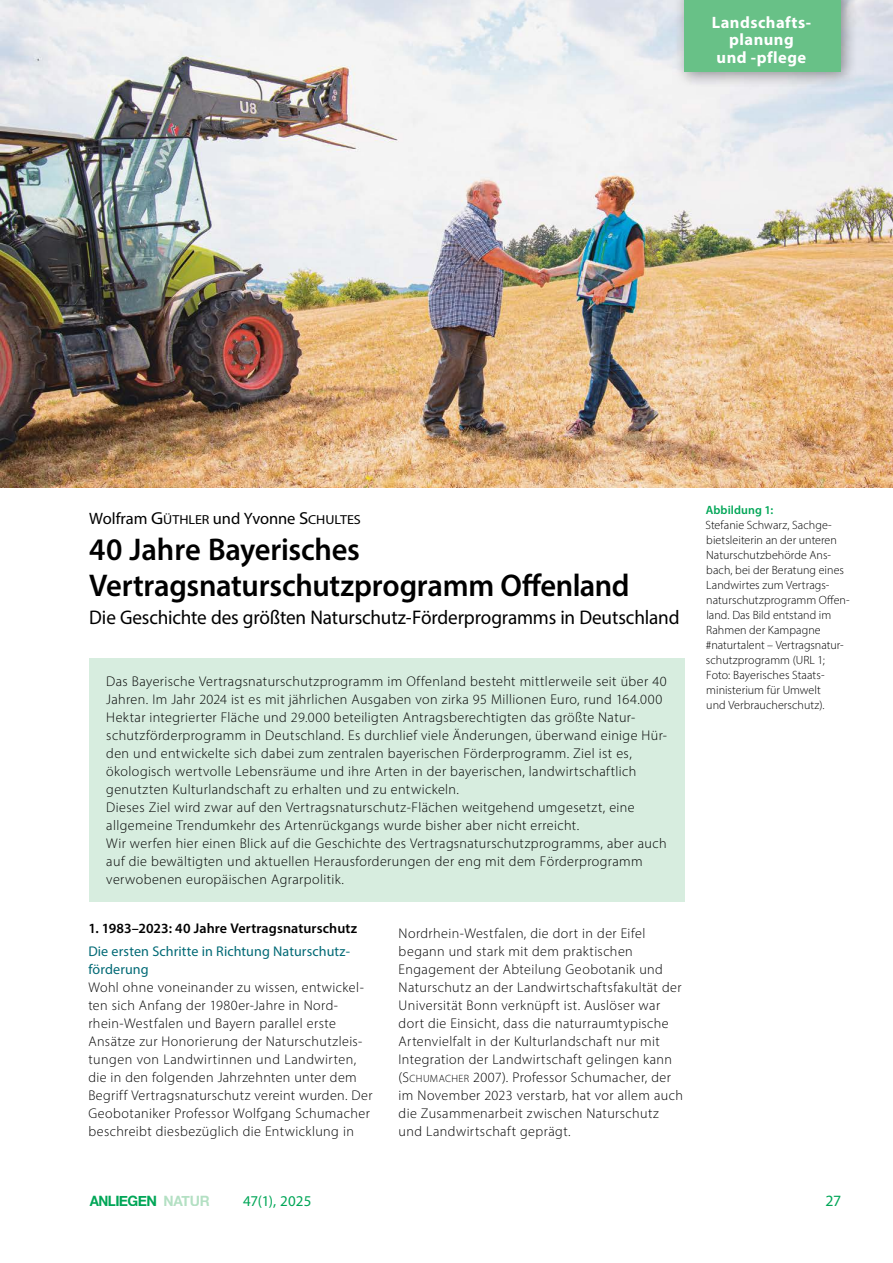
<style>
.page{position:relative;width:893px;height:1263px;background:#fff}
.page>*{position:absolute;margin:0;border:0;box-sizing:border-box;transform-origin:0 0}
.H__Haupttitel{font:600 31.5px/36px "Myriad Pro";letter-spacing:-.01em;color:#000}
.H__Haupttitel-2{font:19.8px "Myriad Pro";letter-spacing:-.01em;color:#000}
.Autor{font:16.5px "Myriad Pro";color:#000}
.t1{font:700 16.5px/17.2px "Myriad Pro";letter-spacing:.03em;color:#fff;text-align:center}
.t2{font:15.75px "Myriad Pro";color:#00a657}
.t3{font:15px "Myriad Pro";letter-spacing:.005em;color:#00a657}
.t4{font:700 14.25px "Helvetica Neue";letter-spacing:-.035em;color:#00a657;scale:.94 1}
.P__Fließtext_2Sp{font:300 14.1px/18px "Myriad Pro";letter-spacing:.025em;color:#000}
.H2__Subline_Fliess{font:14.1px/18px "Myriad Pro";letter-spacing:.01em;color:#006975}
.H1__Headline_Fliess{font:600 14.1px "Myriad Pro";letter-spacing:.005em;color:#000}
.Bildlegende_linksbündig{font:300 12px/15px "Myriad Pro";letter-spacing:.005em;color:#000}
.Bildlegende_Headline_linksbündig{font:600 12px "Myriad Pro";letter-spacing:.01em;color:#00a657}
.s1{font-size:17.4px}
.s2{font-size:13.05px}
.s3{font-style:inherit}
.s4{font-size:10.65px}
.s5{color:rgb(104 193 135/.5)}
</style>
<div class="page">
<img style="left:0;top:0;width:893px;height:488px">
<div style="left:89px;top:658px;width:596px;height:243px;background:#d7eddf"></div>
<div style="left:674px;top:0;width:184px;height:88px;background:#000;opacity:.4"></div>
<div style="left:685px;top:0;width:156px;height:71px;background:#68c187"></div>
<p class="t1" style="left:712px;top:13px;width:101px">Landschafts&shy;planung<br>und -pflege</p>
<p class="Autor" style="left:89px;top:508px;width:272px">Wolfram <span class="s1">G</span><span class="s2">ÜTHLER</span> und Yvonne <span class="s1">S</span><span class="s2">CHULTES</span></p>
<p class="H__Haupttitel" style="left:89px;top:530px;width:542px">40 Jahre Bayerisches<br>Vertragsnaturschutzprogramm Offenland</p>
<p class="H__Haupttitel-2" style="left:89px;top:605px;width:592px">Die Geschichte des größten Naturschutz-Förderprogramms in Deutschland</p>
<p class="P__Fließtext_2Sp" style="left:106px;top:672px;width:562px">Das Bayerische Vertragsnaturschutzprogramm im Offenland besteht mittlerweile seit über 40<br>Jahren. Im Jahr 2024 ist es mit jährlichen Ausgaben von zirka 95 Millionen Euro, rund 164.000<br>Hektar integrierter Fläche und 29.000 beteiligten Antragsberechtigten das größte Natur&shy;schutzförderprogramm in Deutschland. Es durchlief viele Änderungen, überwand einige Hür&shy;den und entwickelte sich dabei zum zentralen bayerischen Förderprogramm. Ziel ist es, ökologisch wertvolle Lebensräume und ihre Arten in der bayerischen, landwirtschaftlich genutzten Kulturlandschaft zu erhalten und zu entwickeln.<br>Dieses Ziel wird zwar auf den Vertragsnaturschutz-Flächen weitgehend umgesetzt, eine allgemeine Trendumkehr des Artenrückgangs wurde bisher aber nicht erreicht.<br>Wir werfen hier einen Blick auf die Geschichte des Vertragsnaturschutzprogramms, aber auch auf die bewältigten und aktuellen Herausforderungen der eng mit dem Förderprogramm verwobenen europäischen Agrarpolitik.</p>
<h1 class="H1__Headline_Fliess" style="left:88px;top:919px;width:270px">1. 1983–2023: 40 Jahre Vertragsnaturschutz</h1>
<p class="H2__Subline_Fliess" style="left:88px;top:942px;width:262px">Die ersten Schritte in Richtung Naturschutz&shy;förderung</p>
<p class="P__Fließtext_2Sp" style="left:88px;top:978px;width:286px">Wohl ohne voneinander zu wissen, entwickel&shy;ten sich Anfang der 1980er-Jahre in Nord&shy;rhein-Westfalen und Bayern parallel erste Ansätze zur Honorierung der Naturschutzleis&shy;tungen von Landwirtinnen und Landwirten, die in den folgenden Jahrzehnten unter dem Begriff Vertragsnaturschutz vereint wurden. Der Geobotaniker Professor Wolfgang Schumacher beschreibt diesbezüglich die Entwicklung in</p>
<p class="P__Fließtext_2Sp" style="left:399px;top:924px;width:286px">Nordrhein-Westfalen, die dort in der Eifel begann und stark mit dem praktischen Engagement der Abteilung Geobotanik und Naturschutz an der Landwirtschaftsfakultät der Universität Bonn verknüpft ist. Auslöser war dort die Einsicht, dass die naturraumtypische Artenvielfalt in der Kulturlandschaft nur mit Integration der Landwirtschaft gelingen kann (<span class="s3">S</span><span class="s4">CHUMACHER</span> 2007). Professor Schumacher, der im November 2023 verstarb, hat vor allem auch die Zusammenarbeit zwischen Naturschutz und Landwirtschaft geprägt.</p>
<p class="Bildlegende_Headline_linksbündig" style="left:706px;top:502px;width:69px">Abbildung 1:</p>
<p class="Bildlegende_linksbündig" style="left:706px;top:517px;width:146px">Stefanie Schwarz, Sachge&shy;bietsleiterin an der unteren<br>Naturschutzbehörde Ans&shy;bach, bei der Beratung eines<br>Landwirtes zum Vertrags&shy;naturschutzprogramm Offen&shy;land. Das Bild entstand im<br>Rahmen der Kampagne #naturtalent – Vertragsnatur&shy;schutzprogramm (URL 1;<br>Foto: Bayerisches Staats&shy;ministerium für Umwelt<br>und Verbraucherschutz).</p>
<p class="t4" style="left:90px;top:1189px;width:129px">ANLIEGEN <span class="s5">NATUR</span></p>
<p class="t3" style="left:243px;top:1191px;width:70px">47(1), 2025</p>
<p class="t2" style="left:825px;top:1191px;width:17px">27</p>
</div>
